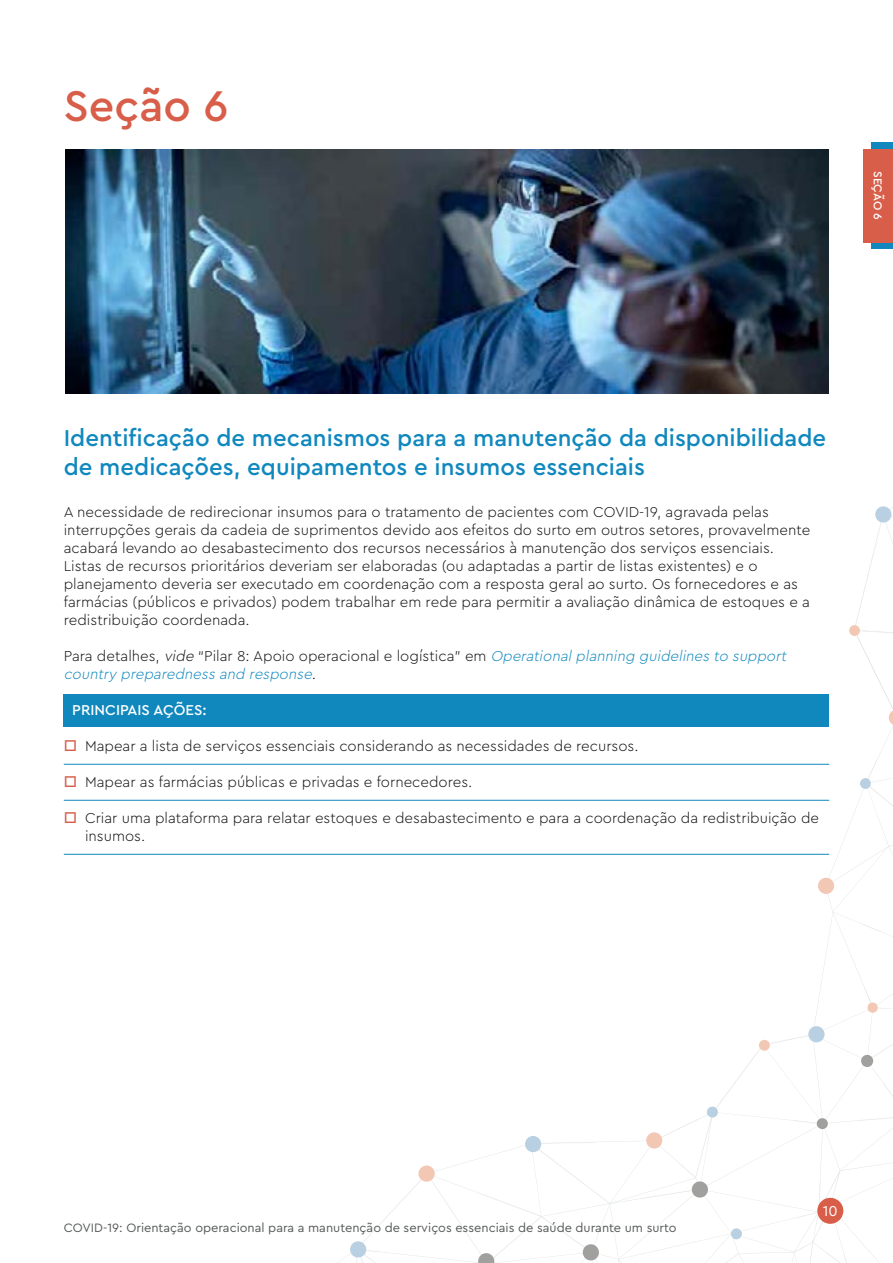
<style>
.page{position:relative;width:893px;height:1263px;background:#fff}
.page>*{position:absolute;margin:0;border:0;box-sizing:border-box;transform-origin:0 0}
.t1{font:500 45px "Cera Pro";color:#d85e49}
.t2{font:500 24px/28.8px "Cera Pro";color:#1088be}
.t3{font:300 15px/18px "Cera Pro";color:#121212}
.t4{font:italic 300 15px/18px "Cera Pro";color:#1088be}
.t5{font:500 15px "Cera Pro";color:#fff}
.t6{font:15px "Cera Pro";color:#fff}
.t7{font:12.75px "Cera Pro";color:#585b5a}
.t8{font:500 12px "Cera Pro";color:#fff}
.s1{font-style:normal;color:#121212}
.s2{color:#121212}
</style>
<div class="page">
<svg style="left:263px;top:506px;width:630px;height:757px"></svg>
<div style="left:872px;top:142px;width:21px;height:107px;background:#1088be"></div>
<div style="left:863px;top:149px;width:30px;height:93px;background:#d85e49"></div>
<img style="left:65px;top:150px;width:764px;height:244px">
<div style="left:64px;top:694px;width:765px;height:32px;background:#1088be"></div>
<hr style="left:64px;top:764px;width:765px;height:1px;background:#1088be">
<hr style="left:64px;top:800px;width:765px;height:1px;background:#1088be">
<hr style="left:64px;top:854px;width:765px;height:1px;background:#1088be">
<h1 class="t1" style="left:64px;top:76px;width:166px">Seção 6</h1>
<p class="t8" style="left:886px;top:171px;width:50px;rotate:90deg">Seção 6</p>
<h2 class="t2" style="left:64px;top:423px;width:764px">Identificação de mecanismos para a manutenção da disponibilidade de medicações, equipamentos e insumos essenciais</h2>
<p class="t3" style="left:64px;top:502px;width:748px">A necessidade de redirecionar insumos para o tratamento de pacientes com COVID-19, agravada pelas interrupções gerais da cadeia de suprimentos devido aos efeitos do surto em outros setores, provavelmente acabará levando ao desabastecimento dos recursos necessários à manutenção dos serviços essenciais.<br>Listas de recursos prioritários deveriam ser elaboradas (ou adaptadas a partir de listas existentes) e o planejamento deveria ser executado em coordenação com a resposta geral ao surto. Os fornecedores e as farmácias (públicos e privados) podem trabalhar em rede para permitir a avaliação dinâmica de estoques e a redistribuição coordenada.</p>
<p class="t4" style="left:64px;top:646px;width:727px"><span class="s1">Para detalhes,</span> <span class="s2">vide</span> <span class="s1">“Pilar 8: Apoio operacional e logística” em</span> Operational planning guidelines to support country preparedness and response<span class="s2">.</span></p>
<p class="t5" style="left:72px;top:700px;width:136px">PRINCIPAIS AÇÕES:</p>
<p class="t3" style="left:85px;top:736px;width:555px">Mapear a lista de serviços essenciais considerando as necessidades de recursos.</p>
<p class="t3" style="left:85px;top:772px;width:389px">Mapear as farmácias públicas e privadas e fornecedores.</p>
<p class="t3" style="left:85px;top:808px;width:736px">Criar uma plataforma para relatar estoques e desabastecimento e para a coordenação da redistribuição de insumos.</p>
<p class="t7" style="left:64px;top:1219px;width:614px">COVID-19: Orientação operacional para a manutenção de serviços essenciais de saúde durante um surto</p>
<p class="t6" style="left:823px;top:1201px;width:16px">10</p>
</div>
